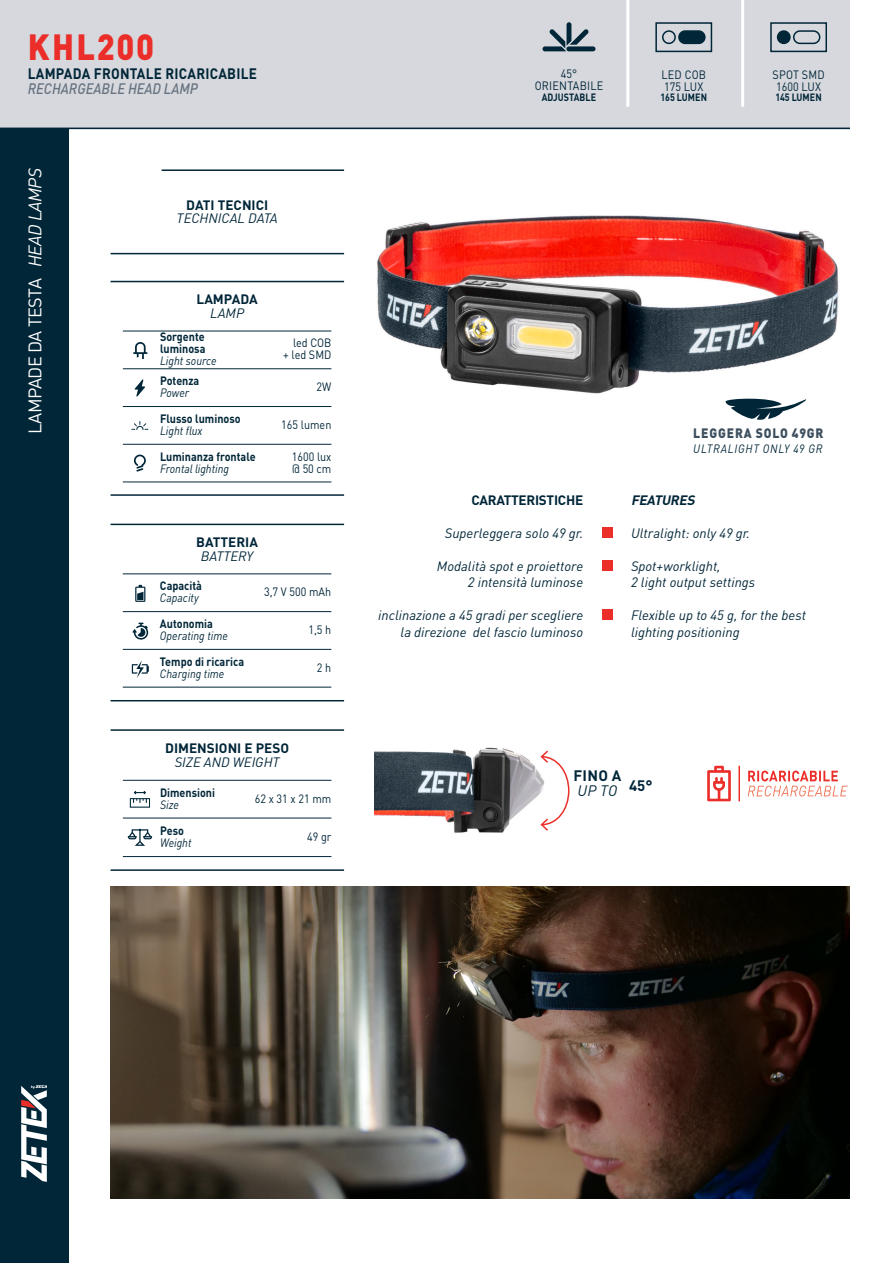
<style>
.page{position:relative;width:893px;height:1263px;background:#fff}
.page>*{position:absolute;margin:0;border:0;box-sizing:border-box;transform-origin:0 0}
.t1{font:900 36px "DIN Pro";letter-spacing:.06em;color:#eb2e29;scale:.9 1}
.t2{font:18px "DIN";letter-spacing:-.03em;color:#fff}
.t3{font:700 15px "DIN Pro";letter-spacing:.02em;color:#002638;scale:.9 1}
.t4{font:italic 500 15px "DIN Pro";color:#677280;scale:.9 1}
.t5{font:700 15px/15px "DIN Pro";letter-spacing:.02em;color:#002638}
.t6{font:italic 13.5px/16.5px "DIN";color:#002638}
.t7{font:700 13.5px/13.5px "DIN";color:#002638;text-align:center}
.bumba{font:700 13.5px "DIN Pro";letter-spacing:-.02em;color:#002638}
.t8{font:900 13.5px "DIN Pro";letter-spacing:.07em;color:#3d4f5e;scale:.9 1}
.bumba_italic{font:italic 700 13.5px "DIN Pro";color:#002638}
.t9{font:700 12px "DIN Pro";color:#002638;scale:.9 1}
.t10{font:12px/12px "DIN Pro";color:#002638;text-align:center;scale:.9 1}
.t11{font:italic 12px "DIN Pro";color:#002638;scale:.9 1}
.t12{font:italic 12px "DIN Pro";letter-spacing:.07em;color:#002638;scale:.9 1}
.t13{font:12px/12px "DIN Pro";letter-spacing:.02em;color:#002638;text-align:center;scale:.9 1}
.t14{font:700 10.5px "DIN Pro";letter-spacing:.01em;color:#002638;scale:.85 1}
.s1{font-style:italic}
.s2{font-weight:700;font-style:normal}
.s3{font-weight:400;font-style:italic}
</style>
<div class="page">
<div style="left:0;top:128px;width:68px;height:1135px;background:#002638"></div>
<svg style="left:21px;top:1085px;width:26px;height:97px"></svg>
<div style="left:0;top:0;width:893px;height:128px;background:#d6d8dd"></div>
<hr style="left:0;top:128px;width:893px;height:1px;background:#002638">
<hr style="left:741px;top:0;width:3px;height:107px;background:#fff">
<hr style="left:626px;top:0;width:3px;height:107px;background:#fff">
<img style="left:374px;top:747px;width:165px;height:86px">
<svg style="left:539px;top:750px;width:31px;height:81px"></svg>
<svg style="left:748px;top:771px;width:100px;height:25px"></svg>
<svg style="left:707px;top:766px;width:24px;height:35px"></svg>
<hr style="left:738px;top:766px;width:2px;height:35px;background:#eb2e29">
<div style="left:602px;top:527px;width:10px;height:10px;background:#eb2e29"></div>
<div style="left:602px;top:560px;width:10px;height:10px;background:#eb2e29"></div>
<div style="left:602px;top:610px;width:10px;height:10px;background:#eb2e29"></div>
<svg style="left:725px;top:398px;width:81px;height:22px"></svg>
<img style="left:377px;top:215px;width:462px;height:179px">
<div style="left:770px;top:22px;width:57px;height:30px;border:2px solid #002638"></div>
<div style="left:778px;top:31px;width:12px;height:12px;background:#002638;border-radius:50%"></div>
<div style="left:777px;top:30px;width:14px;height:14px;border:2px solid #002638;border-radius:50%"></div>
<div style="left:793px;top:30px;width:27px;height:14px;border:2px solid #002638;border-radius:6px"></div>
<div style="left:655px;top:22px;width:57px;height:30px;border:2px solid #002638"></div>
<div style="left:662px;top:30px;width:14px;height:14px;border:2px solid #002638;border-radius:50%"></div>
<div style="left:679px;top:31px;width:26px;height:12px;background:#002638;border-radius:6px"></div>
<div style="left:678px;top:30px;width:28px;height:14px;border:2px solid #002638;border-radius:6px"></div>
<div style="left:566px;top:46px;width:29px;height:5px;background:#002638;border-radius:2px"></div>
<svg style="left:542px;top:22px;width:47px;height:29px"></svg>
<img style="left:111px;top:887px;width:738px;height:311px">
<div style="left:850px;top:0;width:43px;height:136px;background:#fff"></div>
<svg style="left:135px;top:585px;width:10px;height:17px"></svg>
<svg style="left:132px;top:623px;width:17px;height:17px"></svg>
<svg style="left:132px;top:660px;width:17px;height:18px"></svg>
<hr style="left:162px;top:169px;width:182px;height:2px;background:#002638">
<hr style="left:111px;top:253px;width:233px;height:1px;background:#002638">
<hr style="left:111px;top:524px;width:233px;height:1px;background:#002638">
<hr style="left:123px;top:611px;width:208px;height:1px;background:#002638">
<hr style="left:123px;top:574px;width:208px;height:1px;background:#002638">
<hr style="left:123px;top:649px;width:208px;height:1px;background:#002638">
<hr style="left:123px;top:687px;width:208px;height:1px;background:#002638">
<hr style="left:111px;top:700px;width:233px;height:1px;background:#002638">
<hr style="left:123px;top:818px;width:208px;height:1px;background:#002638">
<hr style="left:123px;top:780px;width:208px;height:1px;background:#002638">
<hr style="left:123px;top:856px;width:208px;height:1px;background:#002638">
<svg style="left:130px;top:791px;width:20px;height:17px"></svg>
<svg style="left:128px;top:829px;width:24px;height:17px"></svg>
<hr style="left:111px;top:729px;width:233px;height:2px;background:#002638">
<hr style="left:111px;top:869px;width:233px;height:2px;background:#002638">
<hr style="left:123px;top:331px;width:208px;height:1px;background:#002638">
<hr style="left:111px;top:281px;width:233px;height:1px;background:#002638">
<hr style="left:111px;top:494px;width:233px;height:2px;background:#002638">
<hr style="left:123px;top:368px;width:208px;height:1px;background:#002638">
<hr style="left:123px;top:406px;width:208px;height:1px;background:#002638">
<hr style="left:123px;top:444px;width:208px;height:1px;background:#002638">
<hr style="left:123px;top:482px;width:208px;height:1px;background:#002638">
<svg style="left:135px;top:379px;width:10px;height:18px"></svg>
<svg style="left:131px;top:421px;width:17px;height:9px"></svg>
<svg style="left:134px;top:454px;width:12px;height:18px"></svg>
<svg style="left:133px;top:342px;width:14px;height:17px"></svg>
<p class="t1" style="left:28px;top:16px;width:142px">KHL200</p>
<p class="t3" style="left:28px;top:61px;width:256px">LAMPADA FRONTALE RICARICABILE</p>
<p class="t4" style="left:28px;top:76px;width:191px">RECHARGEABLE HEAD LAMP</p>
<h2 class="t2" style="left:24px;top:434px;width:267px;rotate:-90deg">LAMPADE DA TESTA <span class="s1">HEAD LAMPS</span></h2>
<p class="t6" style="left:177px;top:198px;width:103px;line-height:13.5px;text-align:center"><span class="s2">DATI TECNICI<br></span>TECHNICAL DATA</p>
<p class="t7" style="left:197px;top:292px;width:63px">LAMPADA<br><span class="s3">LAMP</span></p>
<p class="t9" style="left:160px;top:327px;width:51px">Sorgente</p>
<p class="t9" style="left:160px;top:339px;width:52px">luminosa</p>
<p class="t11" style="left:160px;top:352px;width:64px">Light source</p>
<p class="t9" style="left:160px;top:371px;width:45px">Potenza</p>
<p class="t11" style="left:160px;top:383px;width:34px">Power</p>
<p class="t9" style="left:160px;top:408px;width:91px">Flusso luminoso</p>
<p class="t11" style="left:160px;top:421px;width:49px">Light flux</p>
<p class="t9" style="left:160px;top:447px;width:108px">Luminanza frontale</p>
<p class="t11" style="left:160px;top:460px;width:78px">Frontal lighting</p>
<p class="t7" style="left:196px;top:535px;width:63px">BATTERIA<br><span class="s3">BATTERY</span></p>
<p class="t10" style="left:293px;top:336px;width:44px">led COB</p>
<p class="t10" style="left:283px;top:348px;width:55px">+ led SMD</p>
<p class="t10" style="left:317px;top:380px;width:18px">2W</p>
<p class="t10" style="left:281px;top:417px;width:57px">165 lumen</p>
<p class="t10" style="left:292px;top:450px;width:46px">1600 lux</p>
<p class="t10" style="left:292px;top:462px;width:45px">@ 50 cm</p>
<p class="t9" style="left:160px;top:576px;width:48px">Capacità</p>
<p class="t11" style="left:160px;top:588px;width:44px">Capacity</p>
<p class="t9" style="left:160px;top:614px;width:60px">Autonomia</p>
<p class="t11" style="left:160px;top:626px;width:77px">Operating time</p>
<p class="t9" style="left:160px;top:651px;width:95px">Tempo di ricarica</p>
<p class="t11" style="left:160px;top:664px;width:73px">Charging time</p>
<p class="t10" style="left:264px;top:585px;width:76px">3,7 V 500 mAh</p>
<p class="t10" style="left:308px;top:622px;width:27px">1,5 h</p>
<p class="t10" style="left:317px;top:660px;width:17px">2 h</p>
<p class="t7" style="left:165px;top:741px;width:125px">DIMENSIONI E PESO<br><span class="s3">SIZE AND WEIGHT</span></p>
<p class="t9" style="left:160px;top:782px;width:63px">Dimensioni</p>
<p class="t11" style="left:160px;top:795px;width:22px">Size</p>
<p class="t9" style="left:160px;top:821px;width:28px">Peso</p>
<p class="t11" style="left:160px;top:833px;width:36px">Weight</p>
<p class="t10" style="left:255px;top:791px;width:87px">62 x 31 x 21 mm</p>
<p class="t10" style="left:307px;top:830px;width:29px">49 gr</p>
<p class="t13" style="left:535px;top:67px;width:78px">45°<br>ORIENTABILE</p>
<p class="t14" style="left:542px;top:88px;width:65px">ADJUSTABLE</p>
<p class="t10" style="left:661px;top:67px;width:51px;text-align:left">LED COB<br>175 LUX</p>
<p class="t14" style="left:660px;top:89px;width:56px">165 LUMEN</p>
<p class="t10" style="left:772px;top:67px;width:60px">SPOT SMD<br>1600 LUX</p>
<p class="t14" style="left:775px;top:89px;width:56px">145 LUMEN</p>
<p class="bumba" style="left:471px;top:488px;width:113px">CARATTERISTICHE</p>
<p class="t6" style="left:445px;top:524px;width:140px">Superleggera solo 49 gr.</p>
<p class="t6" style="left:437px;top:557px;width:148px">Modalità spot e proiettore</p>
<p class="t6" style="left:468px;top:574px;width:117px">2 intensità luminose</p>
<p class="t6" style="left:378px;top:607px;width:206px">inclinazione a 45 gradi per scegliere</p>
<p class="t6" style="left:400px;top:623px;width:184px">la direzione del fascio luminoso</p>
<p class="t8" style="left:693px;top:422px;width:146px">LEGGERA SOLO 49GR</p>
<p class="t12" style="left:693px;top:440px;width:145px">ULTRALIGHT ONLY 49 GR</p>
<p class="bumba_italic" style="left:631px;top:488px;width:69px">FEATURES</p>
<p class="t6" style="left:631px;top:524px;width:121px">Ultralight: only 49 gr.</p>
<p class="t6" style="left:631px;top:557px;width:91px">Spot+worklight,</p>
<p class="t6" style="left:631px;top:574px;width:126px">2 light output settings</p>
<p class="t6" style="left:631px;top:607px;width:177px">Flexible up to 45 g, for the best lighting positioning</p>
<p class="t5" style="left:573px;top:766px;width:49px">FINO A<br><span class="s3">UP TO</span></p>
<p class="t5" style="left:629px;top:776px;width:25px">45°</p>
</div>
